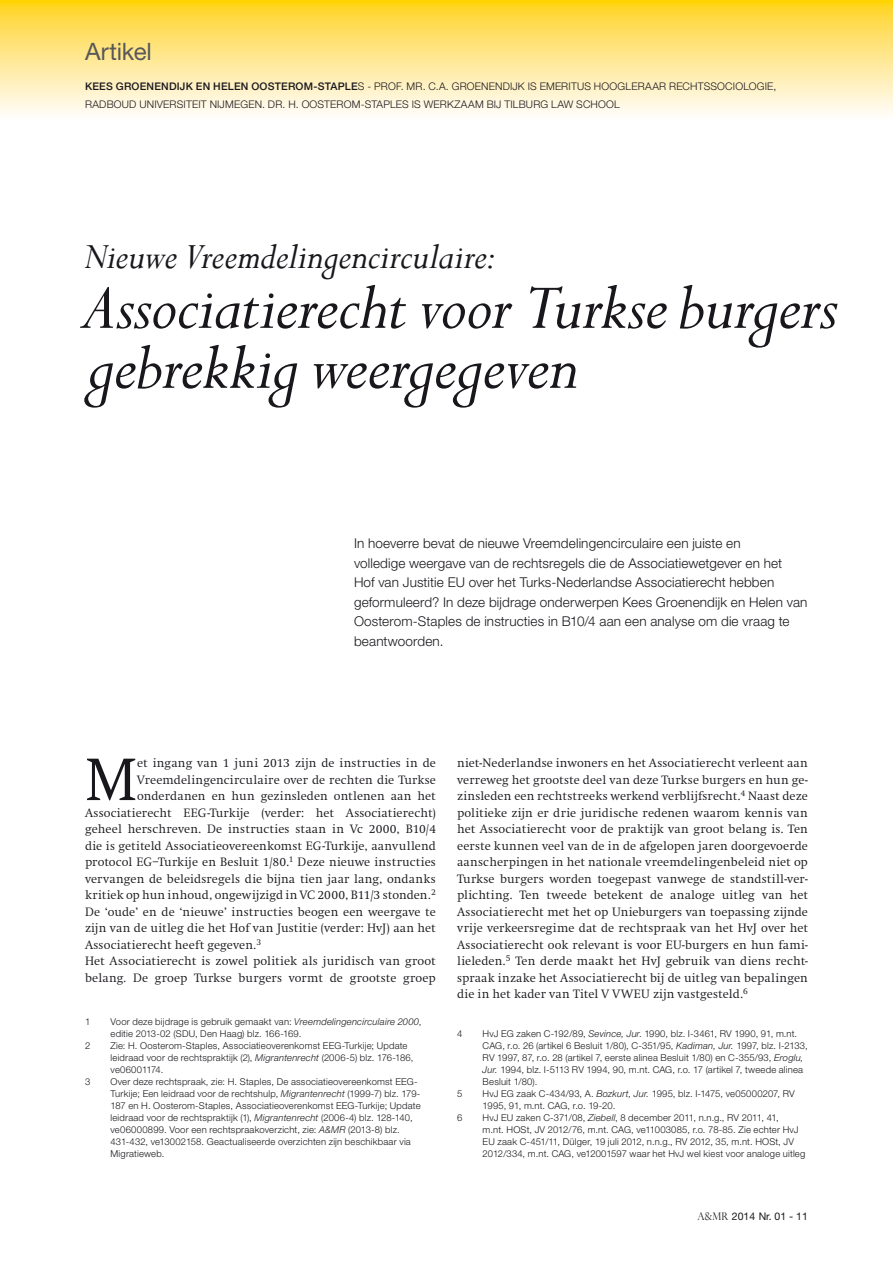
<style>
.page{position:relative;width:893px;height:1263px;background:#fff}
.page>*{position:absolute;margin:0;border:0;box-sizing:border-box;transform-origin:0 0}
.t1{font:italic 72px/60px "Perpetua";letter-spacing:-.01em;color:#1a171c}
.t2{font:300 62.1px "Swift EF";color:#1a171c}
.t3{font:italic 40.5px "Perpetua";letter-spacing:-.005em;color:#1a171c}
.t4{font:24px "Helvetica Neue LT Std";color:#58585a}
.t5{font:300 13.5px/19.5px "Helvetica Neue LT Std";letter-spacing:.01em;color:#1a171c}
.t6{font:300 12.6px/16.5px "Swift EF";letter-spacing:.015em;color:#1a171c;text-align:justify}
.t7{font:300 10.5px/18px "Helvetica Neue LT Std";letter-spacing:.02em;color:#1a171c}
.t8{font:10.5px "Helvetica Neue LT Std";color:#1a171c}
.t9{font:300 9.45px/12px "Helvetica Neue LT Std";letter-spacing:.005em;color:#1a171c}
.t10{font:300 9.45px/12px "Helvetica Neue LT Std";letter-spacing:-.015em;color:#1a171c}
.s1{font-weight:500}
.s2{font-style:italic}
.s3{font-family:"Perpetua Titling";font-weight:300}
</style>
<div class="page">
<svg style="left:0;top:0;width:893px;height:114px;background:#ffe78b"></svg>
<h3 class="t4" style="left:85px;top:37px;width:68px">Artikel</h3>
<p class="t7" style="left:85px;top:77px;width:693px"><span class="s1">KEES GROENENDIJK EN HELEN OOSTEROM -STAPLE</span>s - prof. mr. C.A. Groenendijk is emeritus hoogleraar rechtssociologie,<br>Radboud Universiteit Nijmegen. Dr. H. Oosterom-Staples is werkzaam bij Tilburg Law School</p>
<h3 class="t3" style="left:83px;top:231px;width:415px">Nieuwe Vreemdelingencirculaire:</h3>
<h1 class="t1" style="left:82px;top:275px;width:757px">Associatierecht voor Turkse burgers gebrekkig weergegeven</h1>
<p class="t5" style="left:354px;top:533px;width:455px">In hoeverre bevat de nieuwe Vreemdelingencirculaire een juiste en<br>volledige weergave van de rechtsregels die de Associatiewetgever en het<br>Hof van Justitie EU over het Turks-Nederlandse Associatierecht hebben geformuleerd? In deze bijdrage onderwerpen Kees Groenendijk en Helen van Oosterom-Staples de instructies in B10/4 aan een analyse om die vraag te beantwoorden.</p>
<h2 class="t2" style="left:85px;top:746px;width:54px">M</h2>
<p class="t6" style="left:137px;top:755px;width:300px">et ingang van 1 juni 2013 zijn de instructies in de</p>
<p class="t6" style="left:137px;top:771px;width:300px">Vreemdelingencirculaire over de rechten die Turkse</p>
<p class="t6" style="left:137px;top:788px;width:300px">onderdanen en hun gezinsleden ontlenen aan het</p>
<p class="t6" style="left:85px;top:804px;width:352px">Associatierecht EEG-Turkije (verder: het Associatierecht)</p>
<p class="t6" style="left:85px;top:821px;width:352px">geheel herschreven. De instructies staan in Vc 2000, B10/4</p>
<p class="t6" style="left:85px;top:837px;width:352px">die is getiteld Associatieovereenkomst EG-Turkije, aanvullend</p>
<p class="t6" style="left:85px;top:854px;width:352px">protocol EG–Turkije en Besluit 1/80.<sup>1</sup> Deze nieuwe instructies</p>
<p class="t6" style="left:85px;top:870px;width:352px">vervangen de beleidsregels die bijna tien jaar lang, ondanks</p>
<p class="t6" style="left:85px;top:887px;width:352px">kritiek op hun inhoud, ongewijzigd in VC 2000, B11/3 stonden.<sup>2</sup></p>
<p class="t6" style="left:85px;top:903px;width:352px">De ‘oude’ en de ‘nieuwe’ instructies beogen een weergave te</p>
<p class="t6" style="left:85px;top:920px;width:352px">zijn van de uitleg die het Hof van Justitie (verder: HvJ) aan het</p>
<p class="t6" style="left:85px;top:936px;width:178px">Associatierecht heeft gegeven.<sup>3</sup></p>
<p class="t6" style="left:85px;top:953px;width:352px">Het Associatierecht is zowel politiek als juridisch van groot</p>
<p class="t6" style="left:85px;top:969px;width:352px">belang. De groep Turkse burgers vormt de grootste groep</p>
<p class="t9" style="left:85px;top:1015px;width:20px">1 V</p>
<p class="t9" style="left:111px;top:1015px;width:312px;text-indent:5px">oor deze bijdrage is gebruik gemaakt van: <span class="s2">Vreemdelingencirculaire 2000</span>, editie 2013-02 (SDU</p>
<p class="t9" style="left:195px;top:1027px;width:108px">, Den Haag) blz. 166-169.</p>
<p class="t9" style="left:85px;top:1039px;width:20px">2 Z</p>
<p class="t9" style="left:116px;top:1039px;width:214px">ie: H. Oosterom-Staples, Associatieoverenkomst EEG</p>
<p class="t9" style="left:111px;top:1039px;width:304px;text-indent:231px">-Turkije; Update leidraad voor de rechtspraktijk (2), <span class="s2">Migrantenrecht</span> (2006-5) blz. 176-186, ve06001174.</p>
<p class="t9" style="left:85px;top:1075px;width:20px">3 O</p>
<p class="t9" style="left:118px;top:1075px;width:285px">ver deze rechtspraak, zie: H. Staples, De associatieovereenkomst EEG</p>
<p class="t9" style="left:111px;top:1075px;width:311px;text-indent:303px">-<br>Turkije; Een leidraad voor de rechtshulp, <span class="s2">Migrantenrecht</span> (1999-7) blz. 179-<br>187 en H. Oosterom-Staples, Associatieoverenkomst EEG</p>
<p class="t9" style="left:111px;top:1099px;width:312px;text-indent:244px">-Turkije; Update leidraad voor de rechtspraktijk (1), <span class="s2">Migrantenrecht</span> (2006-4) blz. 128-140, ve06000899. Voor een rechtspraakoverzicht, zie: <span class="s2">A&amp;MR</span> (2013-8) blz.<br>431-432, ve13002158. Geactualiseerde overzichten zijn beschikbaar via Migratieweb.</p>
<p class="t6" style="left:457px;top:755px;width:352px">niet-Nederlandse inwoners en het Associatierecht verleent aan verreweg het grootste deel van deze Turkse burgers en hun ge&shy;zinsleden een rechtstreeks werkend verblijfsrecht.<sup>4</sup> Naast deze politieke zijn er drie juridische redenen waarom kennis van het Associatierecht voor de praktijk van groot belang is. Ten eerste kunnen veel van de in de afgelopen jaren doorgevoerde aanscherpingen in het nationale vreemdelingenbeleid niet op Turkse burgers worden toegepast vanwege de standstill-ver&shy;plichting. Ten tweede betekent de analoge uitleg van het Associatierecht met het op Unieburgers van toepassing zijnde vrije verkeersregime dat de rechtspraak van het HvJ over het Associatierecht ook relevant is voor EU-burgers en hun fami&shy;lieleden.<sup>5</sup> Ten derde maakt het HvJ gebruik van diens recht&shy;spraak inzake het Associatierecht bij de uitleg van bepalingen die in het kader van Titel V VWEU zijn vastgesteld.<sup>6</sup></p>
<p class="t9" style="left:457px;top:1027px;width:20px">4 H</p>
<p class="t9" style="left:489px;top:1027px;width:309px">vJ EG zaken C-192/89, <span class="s2">Sevince, Jur</span>. 1990, blz. I -3461, RV 1990, 91, m.nt.</p>
<p class="t9" style="left:483px;top:1039px;width:8px">CAG</p>
<p class="t9" style="left:483px;top:1039px;width:327px;text-indent:20px">, r.o. 26 (artikel 6 Besluit 1/80), C-351/95, <span class="s2">Kadiman, Jur.</span> 1997, blz. I -2133,<br>RV 1997, 87, r.o. 28 (artikel 7, eerste alinea Besluit 1/80) en C-355/93, <span class="s2">Eroglu,<br>Jur.</span> 1994, blz. I -5113 RV 1994, 90, m.nt. CAG</p>
<p class="t9" style="left:672px;top:1063px;width:132px">, r.o. 17 (artikel 7, tweede alinea</p>
<p class="t9" style="left:483px;top:1075px;width:56px">Besluit 1/80).</p>
<p class="t9" style="left:457px;top:1087px;width:20px">5 H</p>
<p class="t9" style="left:483px;top:1087px;width:307px;text-indent:7px">vJ EG zaak C-434/93, A. <span class="s2">Bozkurt, Jur.</span> 1995, blz. I-1475, ve05000207, RV<br>1995, 91, m.nt. CAG</p>
<p class="t9" style="left:568px;top:1099px;width:49px">, r.o. 19-20.</p>
<p class="t10" style="left:483px;top:1111px;width:298px;text-indent:7px">vJ EU zaken C-371/08, <span class="s2">Ziebell</span>, 8 december 2011, n.n.g., RV 2011, 41, m.nt. HOS</p>
<p class="t9" style="left:457px;top:1111px;width:20px">6 H</p>
<p class="t9" style="left:527px;top:1123px;width:93px">t, JV 2012/76, m.nt. CAG</p>
<p class="t9" style="left:483px;top:1123px;width:317px;text-indent:149px">, ve11003085, r.o. 78-85. Zie echter HvJ<br>EU zaak C-451/11, Dülger, 19 juli 2012, n.n.g., RV 2012, 35, m.nt. HOS</p>
<p class="t9" style="left:775px;top:1135px;width:15px">t, JV</p>
<p class="t9" style="left:483px;top:1147px;width:77px">2012/334, m.nt. CAG</p>
<p class="t10" style="left:571px;top:1147px;width:235px">, ve12001597 waar het HvJ wel kiest voor analoge uitleg</p>
<p class="t8" style="left:698px;top:1209px;width:112px"><span class="s3">A&amp;MR</span> 2014 Nr. 01 - 11</p>
</div>
